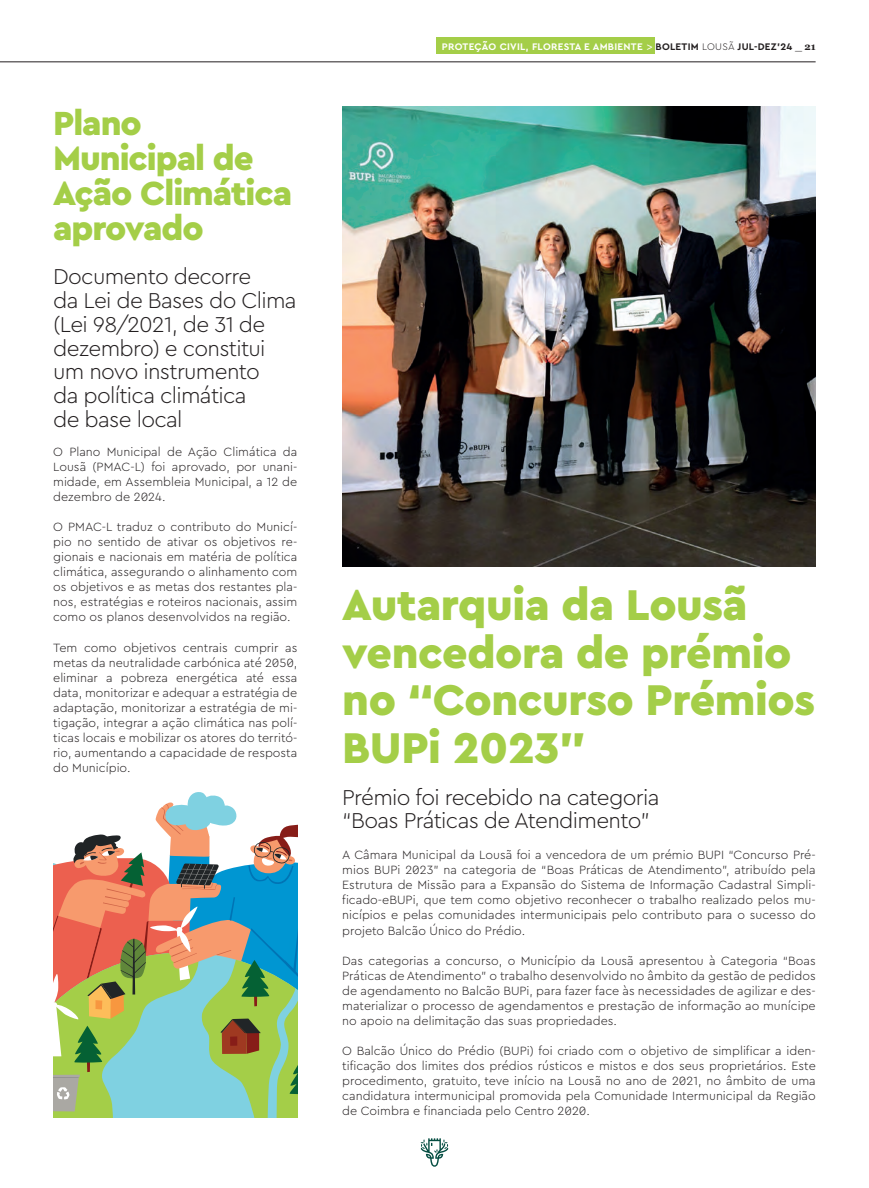
<style>
.page{position:relative;width:869px;height:1188px;background:#fff}
.page>*{position:absolute;margin:0;border:0;box-sizing:border-box;transform-origin:0 0}
.t1{font:900 45px/47.5px "Cera Pro";letter-spacing:-.01em;color:#a4ce48}
.t2{font:900 35px/35px "Cera Pro";letter-spacing:-.03em;color:#a4ce48}
.t3{font:300 22.5px/23.8px "Cera Pro";letter-spacing:-.03em;color:#231f20}
.t4{font:300 12.5px/15px "Cera Pro";color:#231f20;text-align:justify}
.t5{font:700 10px "Cera Pro";letter-spacing:.025em;color:#fff}
.s1{font-family:"Georgia"}
.s2{color:#231f20}
.s3{font-weight:300;color:#231f20}
.s4{font-family:"Georgia";color:#231f20}
</style>
<div class="page">
<hr style="left:0;top:62px;width:815px;height:1px;background:#231f20">
<div style="left:436px;top:37px;width:218px;height:16px;background:#a4ce48"></div>
<svg style="left:420px;top:1138px;width:28px;height:28px"></svg>
<img style="left:342px;top:106px;width:473px;height:460px">
<svg style="left:53px;top:792px;width:244px;height:324px"></svg>
<h2 class="t2" style="left:53px;top:104px;width:240px">Plano<br>Municipal de<br>Ação Climática aprovado</h2>
<h3 class="t3" style="left:53px;top:264px;width:245px">Documento decorre<br>da Lei de Bases do Clima (Lei 98/2021, de 31 de dezembro) e constitui um novo instrumento<br>da política climática<br>de base local</h3>
<p class="t4" style="left:53px;top:444px;width:245px">O Plano Municipal de Ação Climática da Lousã (PMAC-L) foi aprovado, por unani&shy;midade, em Assembleia Municipal, a 12 de dezembro de 2024.</p>
<p class="t4" style="left:53px;top:519px;width:245px">O PMAC-L traduz o contributo do Municí&shy;pio no sentido de ativar os objetivos re&shy;gionais e nacionais em matéria de política climática, assegurando o alinhamento com os objetivos e as metas dos restantes pla&shy;nos, estratégias e roteiros nacionais, assim como os planos desenvolvidos na região.</p>
<p class="t4" style="left:53px;top:639px;width:245px">Tem como objetivos centrais cumprir as metas da neutralidade carbónica até 2050, eliminar a pobreza energética até essa data, monitorizar e adequar a estratégia de adaptação, monitorizar a estratégia de mi&shy;tigação, integrar a ação climática nas polí&shy;ticas locais e mobilizar os atores do territó&shy;rio, aumentando a capacidade de resposta do Município.</p>
<p class="t5" style="left:442px;top:39px;width:375px">PROTEÇÃO CIVIL, FLORESTA E AMBIENTE <span class="s1">&gt;</span> <span class="s2">BOLETIM</span> <span class="s3">LOUSÃ</span> <span class="s2">JUL-DEZ’24</span> <span class="s4">_ 21</span></p>
<h1 class="t1" style="left:342px;top:579px;width:474px">Autarquia da Lousã vencedora de prémio no “Concurso Prémios<br>BUPi 2023”</h1>
<h3 class="t3" style="left:342px;top:784px;width:318px">Prémio foi recebido na categoria “Boas Práticas de Atendimento”</h3>
<p class="t4" style="left:342px;top:847px;width:475px">A Câmara Municipal da Lousã foi a vencedora de um prémio BUPI “Concurso Pré&shy;mios BUPi 2023” na categoria de “Boas Práticas de Atendimento”, atribuído pela Estrutura de Missão para a Expansão do Sistema de Informação Cadastral Simpli&shy;ficado-eBUPi, que tem como objetivo reconhecer o trabalho realizado pelos mu&shy;nicípios e pelas comunidades intermunicipais pelo contributo para o sucesso do projeto Balcão Único do Prédio.</p>
<p class="t4" style="left:342px;top:952px;width:475px">Das categorias a concurso, o Município da Lousã apresentou à Categoria “Boas Práticas de Atendimento” o trabalho desenvolvido no âmbito da gestão de pedidos de agendamento no Balcão BUPi, para fazer face às necessidades de agilizar e des&shy;materializar o processo de agendamentos e prestação de informação ao munícipe no apoio na delimitação das suas propriedades.</p>
<p class="t4" style="left:342px;top:1042px;width:475px">O Balcão Único do Prédio (BUPi) foi criado com o objetivo de simplificar a iden&shy;tificação dos limites dos prédios rústicos e mistos e dos seus proprietários. Este procedimento, gratuito, teve início na Lousã no ano de 2021, no âmbito de uma candidatura intermunicipal promovida pela Comunidade Intermunicipal da Região de Coimbra e financiada pelo Centro 2020.</p>
</div>
